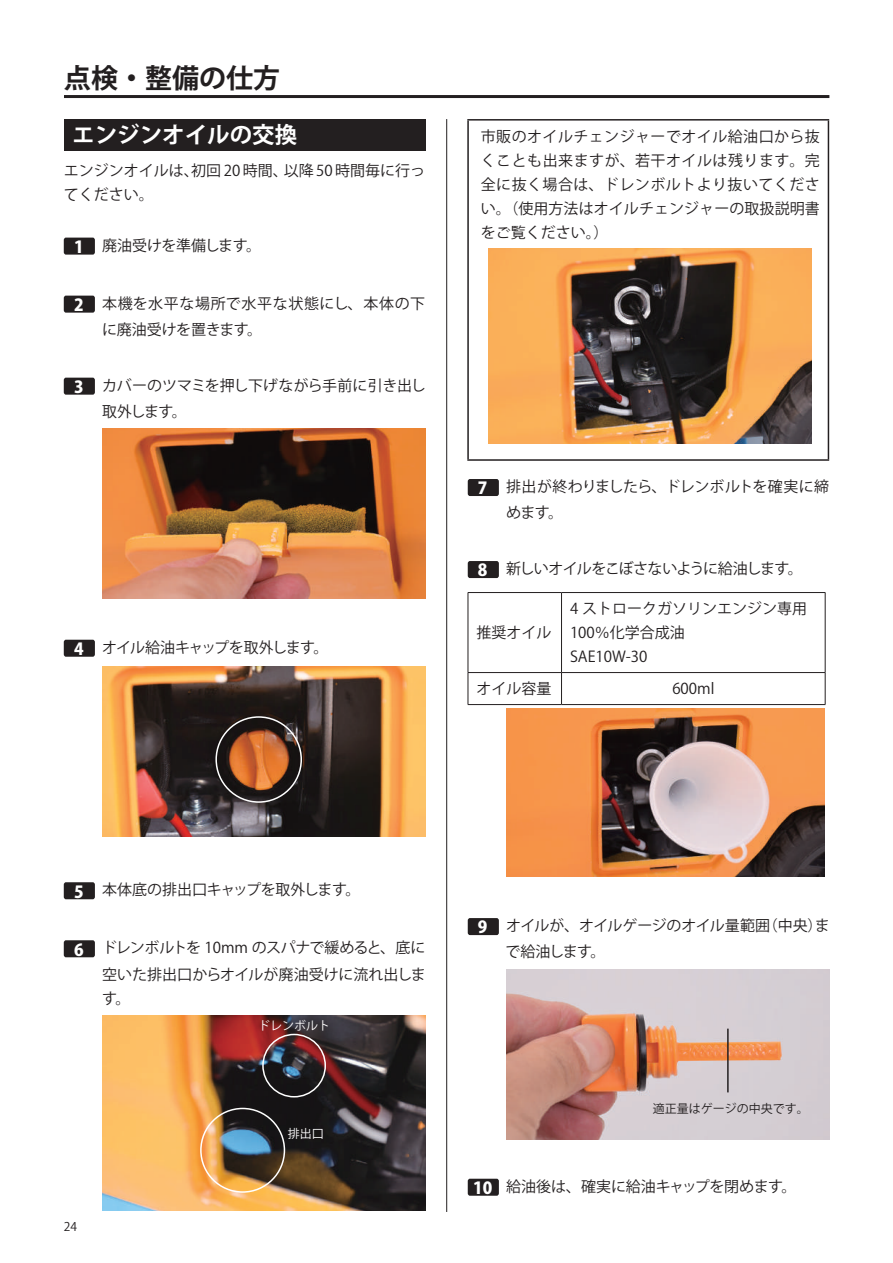
<style>
.page{position:relative;width:893px;height:1263px;background:#fff}
.page>*{position:absolute;margin:0;border:0;box-sizing:border-box;transform-origin:0 0}
.t1{font:700 27px "Koz Go Pro";color:#231f20}
.t2{font:700 22.5px "Koz Go Pro";color:#fff}
.t3{font:15px/24px "Koz Go Pr 6 N";color:#231f20}
.t4{font:15px/26px "Koz Go Pr 6 N";letter-spacing:.04em;color:#231f20}
.t5{font:15px "Koz Go Pr 6 N";letter-spacing:-.05em;color:#231f20}
.t6{font:15px "Koz Go Pr 6 N";letter-spacing:-.045em;color:#231f20}
.t7{font:15px "Koz Go Pr 6 N";letter-spacing:-.02em;color:#231f20}
.t8{font:12px "Koz Go Pr 6 N";color:#231f20}
.t9{font:12px "Koz Go Pr 6 N";color:#fff}
.t10{font:12px "Koz Go Pro";color:#231f20}
.s1{font-family:"Koz Go Pro";font-weight:800;font-size:16.5px;color:#fff}
</style>
<div class="page">
<hr style="left:446px;top:119px;width:1px;height:1093px;background:#231f20">
<hr style="left:64px;top:95px;width:765px;height:3px;background:#231f20">
<div style="left:64px;top:119px;width:361px;height:31px;background:#231f20"></div>
<div style="left:64px;top:238px;width:31px;height:17px;background:#231f20;border-radius:2px"></div>
<div style="left:64px;top:296px;width:31px;height:17px;background:#231f20;border-radius:2px"></div>
<div style="left:64px;top:378px;width:31px;height:17px;background:#231f20;border-radius:2px"></div>
<img style="left:102px;top:429px;width:323px;height:170px">
<div style="left:64px;top:640px;width:31px;height:17px;background:#231f20;border-radius:2px"></div>
<img style="left:102px;top:667px;width:323px;height:170px">
<div style="left:215px;top:716px;width:87px;height:87px;border:2px solid #fff;border-radius:50%"></div>
<div style="left:64px;top:882px;width:31px;height:17px;background:#231f20;border-radius:2px"></div>
<div style="left:64px;top:940px;width:31px;height:17px;background:#231f20;border-radius:2px"></div>
<img style="left:102px;top:1015px;width:323px;height:196px">
<div style="left:262px;top:1034px;width:64px;height:63px;border:2px solid #fff;border-radius:50%"></div>
<div style="left:200px;top:1108px;width:85px;height:85px;border:2px solid #fff;border-radius:50%"></div>
<hr style="left:467px;top:119px;width:362px;height:2px;background:#231f20">
<hr style="left:467px;top:121px;width:2px;height:338px;background:#231f20">
<hr style="left:828px;top:121px;width:1px;height:338px;background:#231f20">
<hr style="left:467px;top:459px;width:362px;height:2px;background:#231f20">
<img style="left:489px;top:248px;width:323px;height:196px">
<div style="left:468px;top:479px;width:31px;height:17px;background:#231f20;border-radius:2px"></div>
<div style="left:468px;top:561px;width:31px;height:17px;background:#231f20;border-radius:2px"></div>
<hr style="left:468px;top:592px;width:93px;height:1px;background:#231f20">
<hr style="left:468px;top:593px;width:1px;height:79px;background:#231f20">
<hr style="left:561px;top:592px;width:264px;height:1px;background:#231f20">
<hr style="left:561px;top:593px;width:1px;height:79px;background:#231f20">
<hr style="left:825px;top:593px;width:1px;height:79px;background:#231f20">
<hr style="left:468px;top:672px;width:93px;height:1px;background:#231f20">
<hr style="left:468px;top:673px;width:1px;height:31px;background:#231f20">
<hr style="left:561px;top:672px;width:264px;height:1px;background:#231f20">
<hr style="left:561px;top:673px;width:1px;height:31px;background:#231f20">
<hr style="left:825px;top:673px;width:1px;height:31px;background:#231f20">
<hr style="left:468px;top:704px;width:93px;height:1px;background:#231f20">
<hr style="left:561px;top:704px;width:264px;height:1px;background:#231f20">
<img style="left:506px;top:708px;width:319px;height:169px">
<div style="left:468px;top:918px;width:31px;height:17px;background:#231f20;border-radius:2px"></div>
<img style="left:506px;top:969px;width:323px;height:170px">
<hr style="left:727px;top:1029px;width:2px;height:63px;background:#231f20">
<div style="left:468px;top:1179px;width:31px;height:17px;background:#231f20;border-radius:2px"></div>
<h1 class="t1" style="left:64px;top:60px;width:218px">点検・整備の仕方</h1>
<h2 class="t2" style="left:72px;top:121px;width:226px">エンジンオイルの交換</h2>
<p class="t3" style="left:64px;top:159px;width:363px">エンジンオイルは、初回 20 時間、以降 50 時間毎に行ってください。</p>
<p class="t7" style="left:74px;top:237px;width:189px"><span class="s1">1</span> 廃油受けを準備します。</p>
<p class="t4" style="left:102px;top:291px;width:325px;text-indent:-28px"><span class="s1">2</span> 本機を水平な場所で水平な状態にし、本体の下に廃油受けを置きます。</p>
<p class="t3" style="left:102px;top:373px;width:325px;line-height:26px;text-indent:-28px"><span class="s1">3</span> カバーのツマミを押し下げながら手前に引き出し取外します。</p>
<p class="t6" style="left:74px;top:639px;width:256px"><span class="s1">4</span> オイル給油キャップを取外します。</p>
<p class="t3" style="left:481px;top:124px;width:341px;text-align:justify">市販のオイルチェンジャーでオイル給油口から抜くことも出来ますが、若干オイルは残ります。完全に抜く場合は、ドレンボルトより抜いてください。（使用方法はオイルチェンジャーの取扱説明書をご覧ください。）</p>
<p class="t3" style="left:506px;top:474px;width:325px;line-height:26px;text-indent:-28px"><span class="s1">7</span> 排出が終わりましたら、ドレンボルトを確実に締めます。</p>
<p class="t5" style="left:478px;top:560px;width:326px"><span class="s1">8</span> 新しいオイルをこぼさないように給油します。</p>
<p class="t3" style="left:476px;top:621px;width:76px">推奨オイル</p>
<p class="t3" style="left:570px;top:597px;width:239px">4 ストロークガソリンエンジン専用<br>100％化学合成油<br>SAE10W-30</p>
<p class="t3" style="left:476px;top:677px;width:76px">オイル容量</p>
<p class="t3" style="left:672px;top:677px;width:44px">600ml</p>
<p class="t3" style="left:74px;top:878px;width:288px"><span class="s1">5</span> 本体底の排出口キャップを取外します。</p>
<p class="t3" style="left:74px;top:935px;width:353px;line-height:26px;text-align:right"><span class="s1">6</span> ドレンボルトを 10mm のスパナで緩めると、底に空いた排出口からオイルが廃油受けに流れ出しま</p>
<p class="t3" style="left:102px;top:986px;width:30px">す。</p>
<p class="t9" style="left:258px;top:1019px;width:73px">ドレンボルト</p>
<p class="t10" style="left:64px;top:1219px;width:15px">24</p>
<p class="t9" style="left:288px;top:1127px;width:37px">排出口</p>
<p class="t3" style="left:506px;top:913px;width:326px;line-height:26px;text-indent:-28px"><span class="s1">9</span> オイルが、オイルゲージのオイル量範囲（中央）まで給油します。</p>
<p class="t8" style="left:653px;top:1102px;width:157px">適正量はゲージの中央です。</p>
<p class="t3" style="left:473px;top:1175px;width:325px"><span class="s1">10</span> 給油後は、確実に給油キャップを閉めます。</p>
</div>
